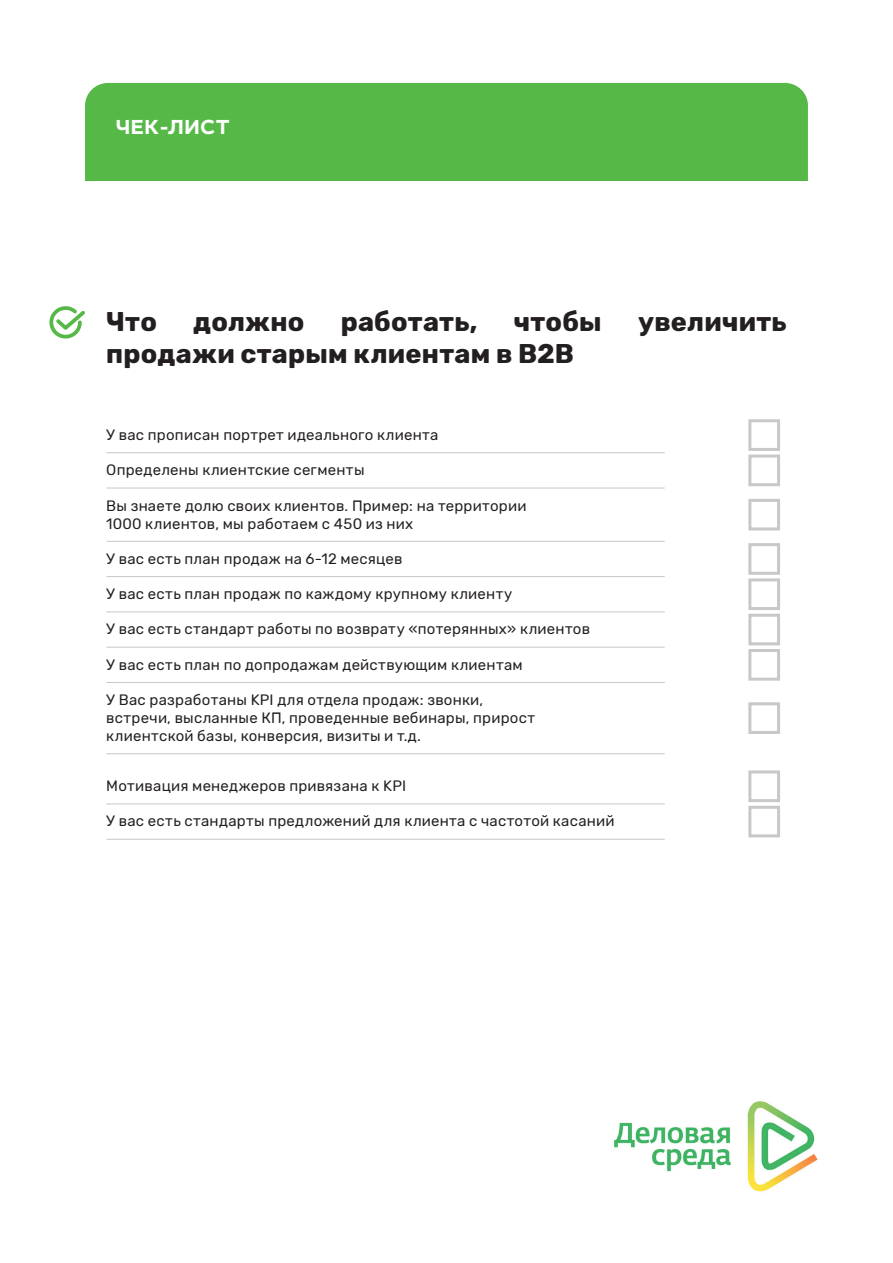
<style>
.page{position:relative;width:893px;height:1263px;background:#fff}
.page>*{position:absolute;margin:0;border:0;box-sizing:border-box;transform-origin:0 0}
.Текст{font:700 27px "Rubik";letter-spacing:.005em;color:#231f20}
.t1{font:700 21px "Leto Sans";color:#fff}
.Table{font:15px/18px "Rubik";letter-spacing:.015em;color:#231f20}
</style>
<div class="page">
<hr style="left:106px;top:452px;width:559px;height:1px;background:#c7c8ca">
<hr style="left:106px;top:682px;width:559px;height:1px;background:#c7c8ca">
<hr style="left:106px;top:488px;width:559px;height:1px;background:#c7c8ca">
<hr style="left:106px;top:541px;width:559px;height:1px;background:#c7c8ca">
<hr style="left:106px;top:576px;width:559px;height:1px;background:#c7c8ca">
<hr style="left:106px;top:753px;width:559px;height:1px;background:#c7c8ca">
<hr style="left:106px;top:611px;width:559px;height:1px;background:#c7c8ca">
<hr style="left:106px;top:647px;width:559px;height:1px;background:#c7c8ca">
<div style="left:748px;top:419px;width:32px;height:32px;border:3px solid #c7c8ca"></div>
<div style="left:748px;top:455px;width:32px;height:31px;border:3px solid #c7c8ca"></div>
<div style="left:748px;top:499px;width:32px;height:31px;border:3px solid #c7c8ca"></div>
<div style="left:748px;top:543px;width:32px;height:32px;border:3px solid #c7c8ca"></div>
<div style="left:748px;top:578px;width:32px;height:32px;border:3px solid #c7c8ca"></div>
<div style="left:748px;top:614px;width:32px;height:31px;border:3px solid #c7c8ca"></div>
<div style="left:748px;top:649px;width:32px;height:32px;border:3px solid #c7c8ca"></div>
<div style="left:748px;top:702px;width:32px;height:32px;border:3px solid #c7c8ca"></div>
<hr style="left:106px;top:803px;width:559px;height:1px;background:#c7c8ca">
<hr style="left:106px;top:839px;width:559px;height:1px;background:#c7c8ca">
<div style="left:748px;top:770px;width:32px;height:32px;border:3px solid #c7c8ca"></div>
<div style="left:748px;top:806px;width:32px;height:31px;border:3px solid #c7c8ca"></div>
<svg style="left:49px;top:306px;width:36px;height:33px"></svg>
<div style="left:85px;top:83px;width:723px;height:98px;background:#56b947"></div>
<img style="left:614px;top:1101px;width:204px;height:91px">
<p class="t1" style="left:116px;top:114px;width:116px">ЧЕК-ЛИСТ</p>
<p class="Текст" style="left:106px;top:306px;width:52px">Что</p>
<p class="Текст" style="left:193px;top:306px;width:113px">должно</p>
<p class="Текст" style="left:341px;top:306px;width:138px">работать,</p>
<p class="Текст" style="left:514px;top:306px;width:89px">чтобы</p>
<p class="Текст" style="left:638px;top:306px;width:150px">увеличить</p>
<p class="Текст" style="left:106px;top:338px;width:469px">продажи старым клиентам в B2B</p>
<p class="Table" style="left:106px;top:426px;width:334px">У вас прописан портрет идеального клиента</p>
<p class="Table" style="left:106px;top:461px;width:260px">Определены клиентские сегменты</p>
<p class="Table" style="left:106px;top:497px;width:422px">Вы знаете долю своих клиентов. Пример: на территории<br>1000 клиентов, мы работаем с 450 из них</p>
<p class="Table" style="left:106px;top:550px;width:298px">У вас есть план продаж на 6-12 месяцев</p>
<p class="Table" style="left:106px;top:585px;width:407px">У вас есть план продаж по каждому крупному клиенту</p>
<p class="Table" style="left:106px;top:621px;width:485px">У вас есть стандарт работы по возврату «потерянных» клиентов</p>
<p class="Table" style="left:106px;top:656px;width:418px">У вас есть план по допродажам действующим клиентам</p>
<p class="Table" style="left:106px;top:691px;width:430px">У Вас разработаны KPI для отдела продаж: звонки, встречи, высланные КП, проведенные вебинары, прирост клиентской базы, конверсия, визиты и т.д.</p>
<p class="Table" style="left:106px;top:777px;width:301px">Мотивация менеджеров привязана к KPI</p>
<p class="Table" style="left:106px;top:813px;width:510px">У вас есть стандарты предложений для клиента с частотой касаний</p>
</div>
